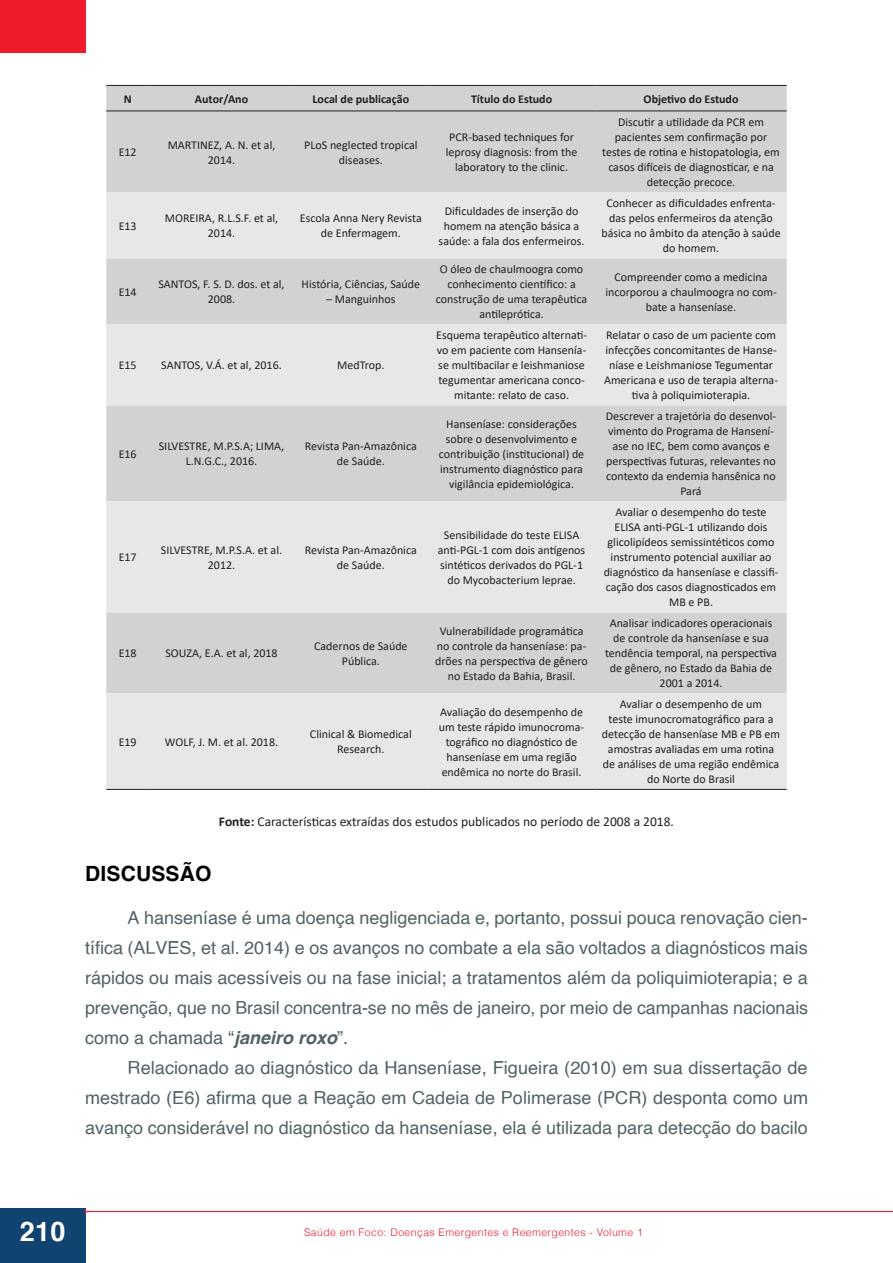
<style>
.page{position:relative;width:893px;height:1263px;background:#fff}
.page>*{position:absolute;margin:0;border:0;box-sizing:border-box;transform-origin:0 0}
.t1{font:700 27px "Helvetica";color:#fff}
._01_titulo{font:700 21px "Helvetica";letter-spacing:.01em;color:#000}
._04_texto{font:18px/30px "Helvetica";color:#516166;text-align:justify}
._06_fonte{font:13.5px "Calibri";color:#231f20}
.Texto_Centro_Preto{font:12px/15px "Calibri";color:#231f20;text-align:center}
.Texto_Centro_Preto-2{font:700 12px "Calibri";color:#231f20}
.t2{font:300 10.5px "Helvetica";letter-spacing:.04em;color:#ee1b2d}
.s1{font-weight:700}
.s2{font-weight:700;font-style:italic}
</style>
<div class="page">
<div style="left:0;top:1209px;width:85px;height:54px;background:#104370"></div>
<hr style="left:86px;top:1211px;width:807px;height:1px;background:#ee1b2d">
<div style="left:0;top:0;width:85px;height:52px;background:#ee1b2d"></div>
<div style="left:106px;top:86px;width:681px;height:106px;background:#d1d2d4"></div>
<svg style="left:106px;top:192px;width:681px;height:597px;background:#dddee0"></svg>
<hr style="left:106px;top:85px;width:43px;height:1px;background:#231f20">
<hr style="left:149px;top:85px;width:145px;height:1px;background:#231f20">
<hr style="left:294px;top:85px;width:134px;height:1px;background:#231f20">
<hr style="left:428px;top:85px;width:167px;height:1px;background:#231f20">
<hr style="left:595px;top:85px;width:192px;height:1px;background:#231f20">
<hr style="left:106px;top:111px;width:43px;height:1px;background:#231f20">
<hr style="left:149px;top:111px;width:145px;height:1px;background:#231f20">
<hr style="left:294px;top:111px;width:134px;height:1px;background:#231f20">
<hr style="left:428px;top:111px;width:167px;height:1px;background:#231f20">
<hr style="left:595px;top:111px;width:192px;height:1px;background:#231f20">
<hr style="left:106px;top:789px;width:43px;height:1px;background:#231f20">
<hr style="left:149px;top:789px;width:145px;height:1px;background:#231f20">
<hr style="left:294px;top:789px;width:134px;height:1px;background:#231f20">
<hr style="left:428px;top:789px;width:167px;height:1px;background:#231f20">
<hr style="left:595px;top:789px;width:192px;height:1px;background:#231f20">
<p class="Texto_Centro_Preto-2" style="left:124px;top:90px;width:9px">N</p>
<p class="Texto_Centro_Preto-2" style="left:195px;top:90px;width:55px">Autor/Ano</p>
<p class="Texto_Centro_Preto-2" style="left:313px;top:90px;width:98px">Local de publicação</p>
<p class="Texto_Centro_Preto-2" style="left:471px;top:90px;width:83px">Título do Estudo</p>
<p class="Texto_Centro_Preto-2" style="left:644px;top:90px;width:96px">Objetivo do Estudo</p>
<p class="Texto_Centro_Preto" style="left:119px;top:145px;width:20px">E12</p>
<p class="Texto_Centro_Preto" style="left:168px;top:137px;width:109px">MARTINEZ, A. N. et al,<br>2014.</p>
<p class="Texto_Centro_Preto" style="left:304px;top:137px;width:115px">PLoS neglected tropical diseases.</p>
<p class="Texto_Centro_Preto" style="left:446px;top:130px;width:133px">PCR-based techniques for leprosy diagnosis: from the laboratory to the clinic.</p>
<p class="Texto_Centro_Preto" style="left:602px;top:115px;width:179px">Discutir a utilidade da PCR em pacientes sem confirmação por testes de rotina e histopatologia, em casos difíceis de diagnosticar, e na detecção precoce.</p>
<p class="Texto_Centro_Preto" style="left:119px;top:218px;width:20px">E13</p>
<p class="Texto_Centro_Preto" style="left:165px;top:211px;width:115px">MOREIRA, R.L.S.F. et al,<br>2014.</p>
<p class="Texto_Centro_Preto" style="left:300px;top:211px;width:123px">Escola Anna Nery Revista de Enfermagem.</p>
<p class="Texto_Centro_Preto" style="left:439px;top:203px;width:147px">Dificuldades de inserção do homem na atenção básica a saúde: a fala dos enfermeiros.</p>
<p class="Texto_Centro_Preto" style="left:601px;top:196px;width:181px">Conhecer as dificuldades enfrenta&shy;das pelos enfermeiros da atenção básica no âmbito da atenção à saúde do homem.</p>
<p class="Texto_Centro_Preto" style="left:119px;top:284px;width:20px">E14</p>
<p class="Texto_Centro_Preto" style="left:158px;top:277px;width:128px">SANTOS, F. S. D. dos. et al,<br>2008.</p>
<p class="Texto_Centro_Preto" style="left:302px;top:277px;width:120px">História, Ciências, Saúde</p>
<p class="Texto_Centro_Preto" style="left:436px;top:262px;width:153px">O óleo de chaulmoogra como conhecimento científico: a construção de uma terapêutica antileprótica.</p>
<p class="Texto_Centro_Preto" style="left:605px;top:269px;width:173px">Compreender como a medicina incorporou a chaulmoogra no com&shy;bate a hanseníase.</p>
<p class="Texto_Centro_Preto" style="left:326px;top:292px;width:71px">– Manguinhos</p>
<p class="Texto_Centro_Preto" style="left:119px;top:358px;width:20px">E15</p>
<p class="Texto_Centro_Preto" style="left:161px;top:358px;width:122px">SANTOS, V.Á. et al, 2016.</p>
<p class="Texto_Centro_Preto" style="left:337px;top:358px;width:49px">MedTrop.</p>
<p class="Texto_Centro_Preto" style="left:119px;top:446px;width:20px">E16</p>
<p class="Texto_Centro_Preto" style="left:159px;top:439px;width:127px">SILVESTRE, M.P.S.A; LIMA,<br>L.N.G.C., 2016.</p>
<p class="Texto_Centro_Preto" style="left:305px;top:439px;width:113px">Revista Pan-Amazônica de Saúde.</p>
<p class="Texto_Centro_Preto" style="left:119px;top:550px;width:20px">E17</p>
<p class="Texto_Centro_Preto" style="left:161px;top:542px;width:123px">SILVESTRE, M.P.S.A. et al.<br>2012.</p>
<p class="Texto_Centro_Preto" style="left:305px;top:542px;width:113px">Revista Pan-Amazônica de Saúde.</p>
<p class="Texto_Centro_Preto" style="left:119px;top:646px;width:20px">E18</p>
<p class="Texto_Centro_Preto" style="left:165px;top:646px;width:114px">SOUZA, E.A. et al, 2018</p>
<p class="Texto_Centro_Preto" style="left:314px;top:638px;width:95px">Cadernos de Saúde<br>Pública.</p>
<p class="Texto_Centro_Preto" style="left:436px;top:328px;width:152px">Esquema terapêutico alternati&shy;vo em paciente com Hansenía&shy;se multibacilar e leishmaniose tegumentar americana conco&shy;mitante: relato de caso.</p>
<p class="Texto_Centro_Preto" style="left:604px;top:328px;width:175px">Relatar o caso de um paciente com infecções concomitantes de Hanse&shy;níase e Leishmaniose Tegumentar<br>Americana e uso de terapia alterna&shy;tiva à poliquimioterapia.</p>
<p class="Texto_Centro_Preto" style="left:439px;top:416px;width:147px">Hanseníase: considerações sobre o desenvolvimento e contribuição (institucional) de instrumento diagnóstico para vigilância epidemiológica.</p>
<p class="Texto_Centro_Preto" style="left:606px;top:409px;width:172px">Descrever a trajetória do desenvol&shy;vimento do Programa de Hansení&shy;ase no IEC, bem como avanços e perspectivas futuras, relevantes no contexto da endemia hansênica no<br>Pará</p>
<p class="Texto_Centro_Preto" style="left:438px;top:527px;width:149px">Sensibilidade do teste ELISA anti-PGL-1 com dois antígenos sintéticos derivados do PGL-1 do Mycobacterium leprae.</p>
<p class="Texto_Centro_Preto" style="left:604px;top:505px;width:176px">Avaliar o desempenho do teste<br>ELISA anti-PGL-1 utilizando dois glicolipídeos semissintéticos como instrumento potencial auxiliar ao diagnóstico da hanseníase e classifi&shy;cação dos casos diagnosticados em<br>MB e PB.</p>
<p class="Texto_Centro_Preto" style="left:435px;top:623px;width:154px">Vulnerabilidade programática no controle da hanseníase: pa&shy;drões na perspectiva de gênero no Estado da Bahia, Brasil.</p>
<p class="Texto_Centro_Preto" style="left:605px;top:616px;width:174px">Analisar indicadores operacionais de controle da hanseníase e sua tendência temporal, na perspectiva de gênero, no Estado da Bahia de<br>2001 a 2014.</p>
<p class="Texto_Centro_Preto" style="left:439px;top:704px;width:147px">Avaliação do desempenho de um teste rápido imunocroma&shy;tográfico no diagnóstico de hanseníase em uma região endêmica no norte do Brasil.</p>
<p class="Texto_Centro_Preto" style="left:602px;top:697px;width:180px">Avaliar o desempenho de um<br>teste imunocromatográfico para a detecção de hanseníase MB e PB em amostras avaliadas em uma rotina de análises de uma região endêmica do Norte do Brasil</p>
<p class="_06_fonte" style="left:219px;top:812px;width:456px"><span class="s1">Fonte:</span> Características extraídas dos estudos publicados no período de 2008 a 2018.</p>
<p class="Texto_Centro_Preto" style="left:119px;top:734px;width:20px">E19</p>
<p class="Texto_Centro_Preto" style="left:165px;top:734px;width:115px">WOLF, J. M. et al. 2018.</p>
<p class="Texto_Centro_Preto" style="left:310px;top:727px;width:103px">Clinical &amp; Biomedical<br>Research.</p>
<p class="_01_titulo" style="left:85px;top:857px;width:128px">DISCUSSÃO</p>
<p class="_04_texto" style="left:85px;top:903px;width:725px;text-indent:43px">A hanseníase é uma doença negligenciada e, portanto, possui pouca renovação cien&shy;tífica (ALVES, et al. 2014) e os avanços no combate a ela são voltados a diagnósticos mais rápidos ou mais acessíveis ou na fase inicial; a tratamentos além da poliquimioterapia; e a prevenção, que no Brasil concentra-se no mês de janeiro, por meio de campanhas nacionais como a chamada “<span class="s2">janeiro roxo</span>”.</p>
<p class="_04_texto" style="left:85px;top:1053px;width:725px;text-indent:43px">Relacionado ao diagnóstico da Hanseníase, Figueira (2010) em sua dissertação de mestrado (E6) afirma que a Reação em Cadeia de Polimerase (PCR) desponta como um avanço considerável no diagnóstico da hanseníase, ela é utilizada para detecção do bacilo</p>
<h1 class="t1" style="left:20px;top:1210px;width:47px">210</h1>
<p class="t2" style="left:304px;top:1226px;width:340px">Saúde em Foco: Doenças Emergentes e Reemergentes - Volume 1</p>
</div>
